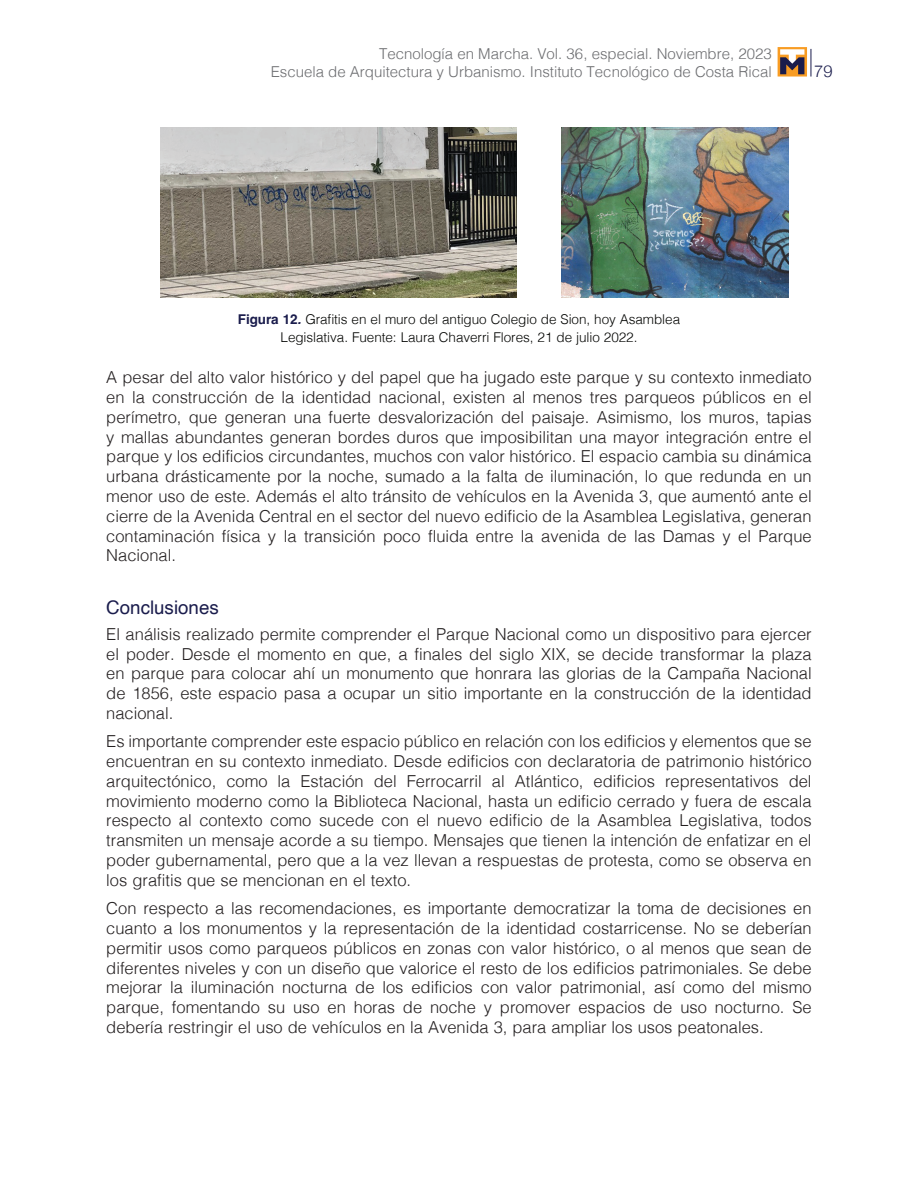
<style>
.page{position:relative;width:918px;height:1188px;background:#fff}
.page>*{position:absolute;margin:0;border:0;box-sizing:border-box;transform-origin:0 0}
.t1{font:18.75px "Helvetica";color:#1a1c4c}
.t2{font:300 16.5px/19.8px "Helvetica";color:#231f20;text-align:justify}
.t3{font:300 16.5px "Helvetica Neue";color:#1a1c4c}
.t4{font:300 15px/18px "Helvetica";color:#6c6d70;text-align:right}
.t5{font:300 13.5px/18px "Helvetica";letter-spacing:-.005em;color:#040503;text-align:center}
.s1{font-weight:700;color:#1a1c4c}
.s2{font-weight:700;font-style:italic;color:#1a1c4c}
</style>
<div class="page">
<svg style="left:811px;top:49px;width:1px;height:28px"></svg>
<svg style="left:778px;top:47px;width:29px;height:30px"></svg>
<svg style="left:780px;top:49px;width:24px;height:25px"></svg>
<img style="left:160px;top:128px;width:356px;height:170px">
<img style="left:562px;top:128px;width:226px;height:170px">
<p class="t4" style="left:271px;top:43px;width:503px">Tecnología en Marcha. Vol. 36, especial. Noviembre, 2023<br>Escuela de Arquitectura y Urbanismo. Instituto Tecnológico de Costa Rical</p>
<p class="t3" style="left:814px;top:57px;width:20px">79</p>
<p class="t5" style="left:238px;top:309px;width:444px"><span class="s1">Figura 12</span><span class="s2">.</span> Grafitis en el muro del antiguo Colegio de Sion, hoy Asamblea<br>Legislativa. Fuente: Laura Chaverri Flores, 21 de julio 2022.</p>
<p class="t2" style="left:106px;top:366px;width:707px">A pesar del alto valor histórico y del papel que ha jugado este parque y su contexto inmediato en la construcción de la identidad nacional, existen al menos tres parqueos públicos en el perímetro, que generan una fuerte desvalorización del paisaje. Asimismo, los muros, tapias y mallas abundantes generan bordes duros que imposibilitan una mayor integración entre el parque y los edificios circundantes, muchos con valor histórico. El espacio cambia su dinámica urbana drásticamente por la noche, sumado a la falta de iluminación, lo que redunda en un menor uso de este. Además el alto tránsito de vehículos en la Avenida 3, que aumentó ante el cierre de la Avenida Central en el sector del nuevo edificio de la Asamblea Legislativa, generan contaminación física y la transición poco fluida entre la avenida de las Damas y el Parque Nacional.</p>
<p class="t1" style="left:106px;top:593px;width:114px">Conclusiones</p>
<p class="t2" style="left:106px;top:623px;width:707px">El análisis realizado permite comprender el Parque Nacional como un dispositivo para ejercer el poder. Desde el momento en que, a finales del siglo XIX, se decide transformar la plaza en parque para colocar ahí un monumento que honrara las glorias de la Campaña Nacional de 1856, este espacio pasa a ocupar un sitio importante en la construcción de la identidad nacional.</p>
<p class="t2" style="left:106px;top:730px;width:707px">Es importante comprender este espacio público en relación con los edificios y elementos que se encuentran en su contexto inmediato. Desde edificios con declaratoria de patrimonio histórico arquitectónico, como la Estación del Ferrocarril al Atlántico, edificios representativos del movimiento moderno como la Biblioteca Nacional, hasta un edificio cerrado y fuera de escala respecto al contexto como sucede con el nuevo edificio de la Asamblea Legislativa, todos transmiten un mensaje acorde a su tiempo. Mensajes que tienen la intención de enfatizar en el poder gubernamental, pero que a la vez llevan a respuestas de protesta, como se observa en los grafitis que se mencionan en el texto.</p>
<p class="t2" style="left:106px;top:897px;width:707px">Con respecto a las recomendaciones, es importante democratizar la toma de decisiones en cuanto a los monumentos y la representación de la identidad costarricense. No se deberían permitir usos como parqueos públicos en zonas con valor histórico, o al menos que sean de diferentes niveles y con un diseño que valorice el resto de los edificios patrimoniales. Se debe mejorar la iluminación nocturna de los edificios con valor patrimonial, así como del mismo parque, fomentando su uso en horas de noche y promover espacios de uso nocturno. Se debería restringir el uso de vehículos en la Avenida 3, para ampliar los usos peatonales.</p>
</div>
